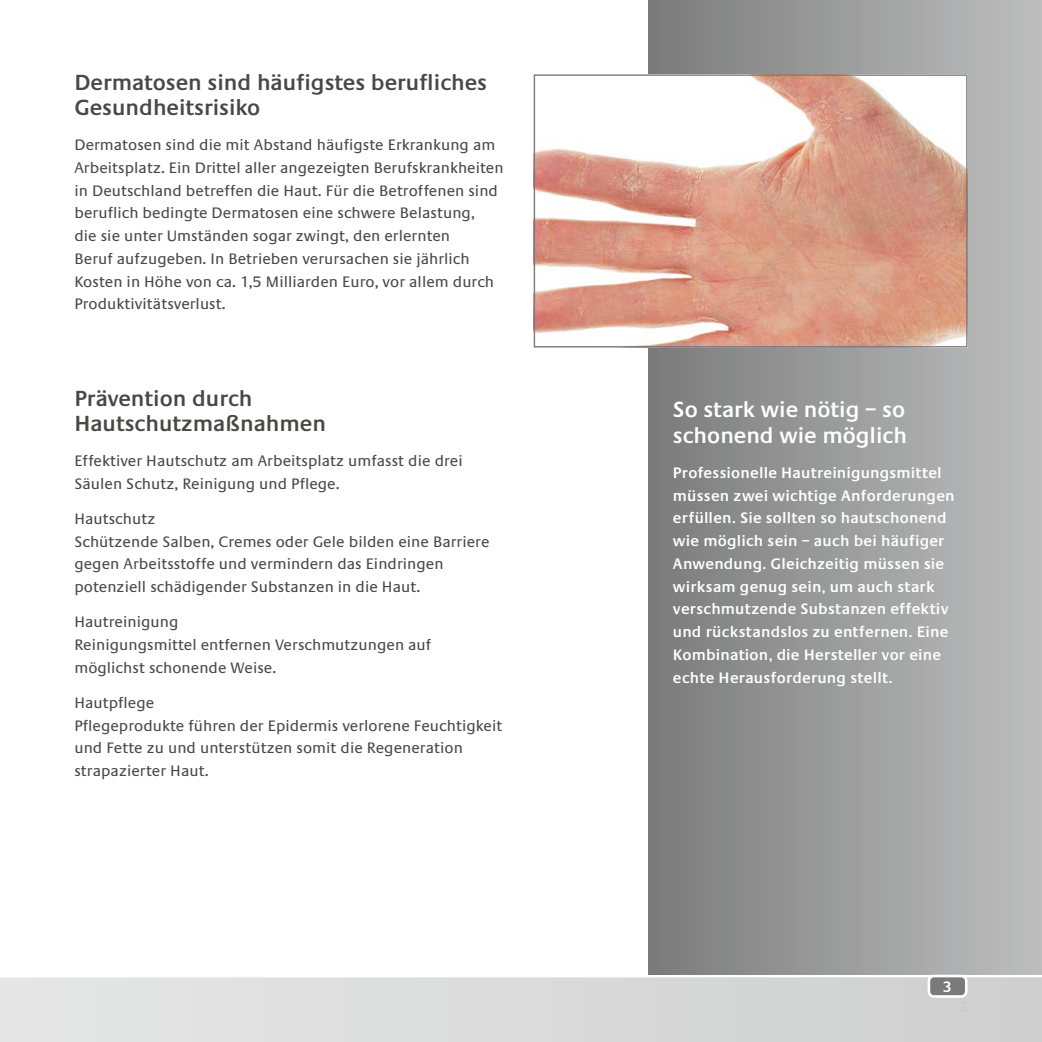
<style>
.page{position:relative;width:1042px;height:1042px;background:#fff}
.page>*{position:absolute;margin:0;border:0;box-sizing:border-box;transform-origin:0 0}
.t1{font:600 22.75px/24.5px "Praxis";color:#484847}
.t2{font:600 22.75px/26.2px "Praxis";color:#fff}
.t3{font:15.75px/22.8px "Praxis";letter-spacing:.005em;color:#484847}
.t4{font:600 15.75px/22.8px "Praxis";letter-spacing:.015em;color:#fff}
</style>
<div class="page">
<div style="left:648px;top:0;width:394px;height:974px;background:linear-gradient(to right,#7b7b7b,#bdbebf)"></div>
<svg style="left:534px;top:74px;width:433px;height:273px"></svg>
<svg style="left:0;top:977px;width:1042px;height:65px;background:#dadbdb"></svg>
<svg style="left:927px;top:974px;width:40px;height:38px"></svg>
<h1 class="t1" style="left:74px;top:71px;width:414px">Dermatosen sind häufigstes berufliches<br>Gesundheitsrisiko</h1>
<p class="t3" style="left:74px;top:134px;width:431px">Dermatosen sind die mit Abstand häufigste Erkrankung am Arbeitsplatz. Ein Drittel aller angezeigten Berufskrankheiten in Deutschland betreffen die Haut. Für die Betroffenen sind beruflich bedingte Dermatosen eine schwere Belastung,<br>die sie unter Umständen sogar zwingt, den erlernten<br>Beruf aufzugeben. In Betrieben verursachen sie jährlich Kosten in Höhe von ca. 1,5 Milliarden Euro, vor allem durch Produktivitätsverlust.</p>
<h1 class="t1" style="left:74px;top:387px;width:253px">Prävention durch<br>Hautschutzmaßnahmen</h1>
<p class="t3" style="left:74px;top:450px;width:390px">Effektiver Hautschutz am Arbeitsplatz umfasst die drei<br>Säulen Schutz, Reinigung und Pflege.</p>
<p class="t3" style="left:74px;top:507px;width:416px">Hautschutz<br>Schützende Salben, Cremes oder Gele bilden eine Barriere gegen Arbeitsstoffe und vermindern das Eindringen potenziell schädigender Substanzen in die Haut.</p>
<p class="t3" style="left:74px;top:611px;width:358px">Hautreinigung<br>Reinigungsmittel entfernen Verschmutzungen auf möglichst schonende Weise.</p>
<p class="t3" style="left:74px;top:691px;width:429px">Hautpflege<br>Pflegeprodukte führen der Epidermis verlorene Feuchtigkeit und Fette zu und unterstützen somit die Regeneration strapazierter Haut.</p>
<h1 class="t2" style="left:673px;top:396px;width:235px">So stark wie nötig – so schonend wie möglich</h1>
<p class="t4" style="left:673px;top:461px;width:283px">Professionelle Hautreinigungsmittel müssen zwei wichtige Anforderungen erfüllen. Sie sollten so hautschonend wie möglich sein – auch bei häufiger Anwendung. Gleichzeitig müssen sie wirksam genug sein, um auch stark verschmutzende Substanzen effektiv und rückstandslos zu entfernen. Eine Kombination, die Hersteller vor eine echte Herausforderung stellt.</p>
<p class="t4" style="left:943px;top:975px;width:10px">3</p>
</div>
